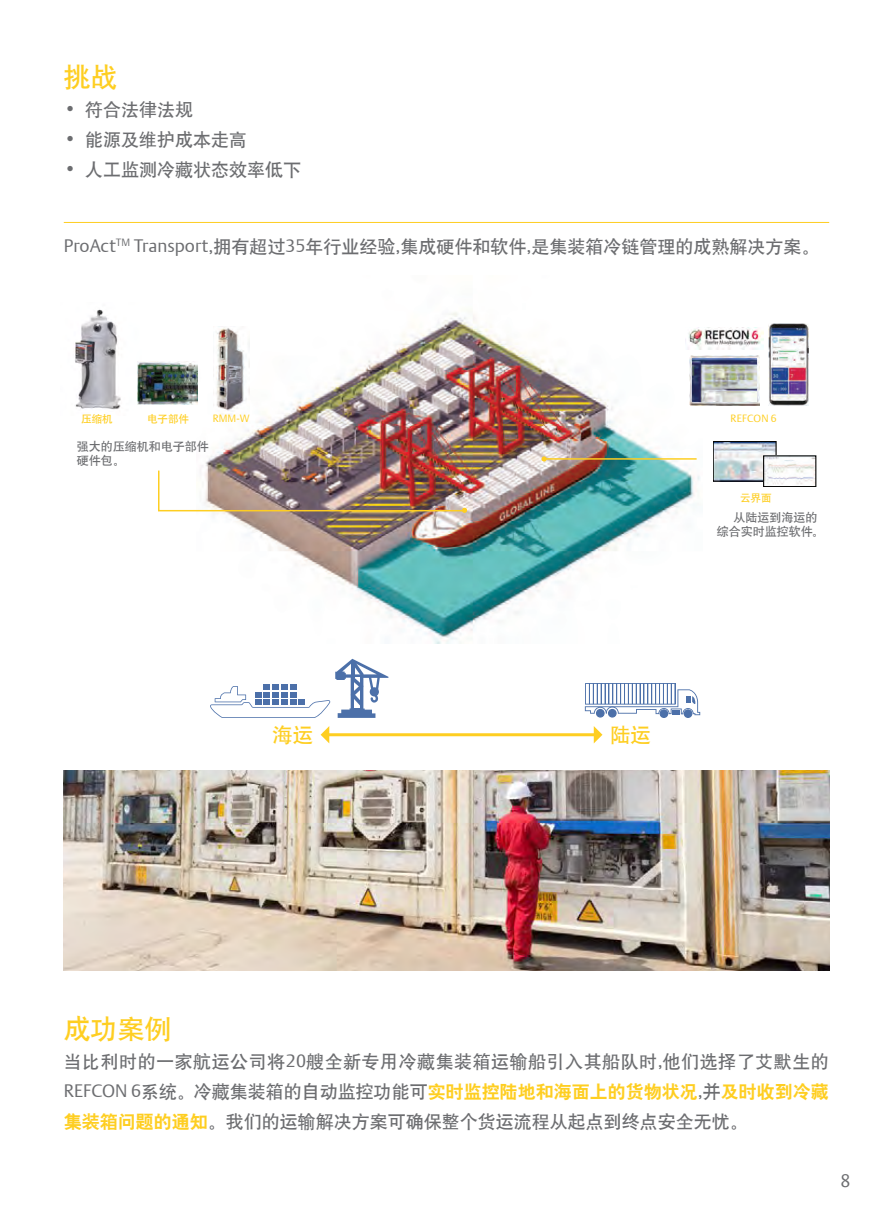
<style>
.page{position:relative;width:893px;height:1212px;background:#fff}
.page>*{position:absolute;margin:0;border:0;box-sizing:border-box;transform-origin:0 0}
.t1{font:27px "H Yb 1 gj";color:#fece21}
.t2{font:20.4px "H Yb 1 gj";color:#fece21}
.t3{font:18px/30px "H Yb 1 gj";color:#6c6d70;text-align:justify}
.t4{font:18px "DTL Argo T Light";color:#6c6d70}
.t5{font:12px/14.4px "H Yb 1 gj";color:#6c6d70}
.t6{font:10.5px "DTL Argo T Light";letter-spacing:.01em;color:#fece21}
.t7{font:10.5px "H Yb 1 gj";color:#fece21}
.s1{font-family:"DTL Argo T Light"}
.s2{font-family:"H Yb 2 gj";color:#fece21}
</style>
<div class="page">
<img style="left:197px;top:312px;width:505px;height:332px">
<img style="left:64px;top:771px;width:765px;height:199px">
<svg style="left:542px;top:456px;width:5px;height:5px"></svg>
<hr style="left:544px;top:458px;width:153px;height:2px;background:#fece21">
<img style="left:158px;top:469px;width:309px;height:44px">
<img style="left:214px;top:326px;width:35px;height:90px">
<img style="left:715px;top:443px;width:59px;height:36px">
<div style="left:713px;top:441px;width:63px;height:40px;border:1px solid #050504"></div>
<img style="left:765px;top:458px;width:49px;height:27px">
<div style="left:763px;top:456px;width:53px;height:31px;border:1px solid #050504"></div>
<svg style="left:210px;top:659px;width:178px;height:59px"></svg>
<svg style="left:585px;top:683px;width:115px;height:35px"></svg>
<div style="left:672px;top:710px;width:8px;height:5px;background:#4c70a9"></div>
<hr style="left:323px;top:733px;width:275px;height:3px;background:#fece21">
<svg style="left:321px;top:726px;width:8px;height:17px"></svg>
<svg style="left:594px;top:726px;width:8px;height:17px"></svg>
<img style="left:75px;top:309px;width:66px;height:101px">
<img style="left:138px;top:362px;width:59px;height:43px">
<img style="left:685px;top:327px;width:78px;height:22px">
<img style="left:689px;top:355px;width:71px;height:50px">
<img style="left:693px;top:359px;width:63px;height:43px">
<img style="left:768px;top:324px;width:41px;height:81px">
<hr style="left:64px;top:222px;width:765px;height:1px;background:#fece21">
<p class="t1" style="left:64px;top:64px;width:55px">挑战</p>
<p class="t3" style="left:64px;top:95px;width:131px"><span class="s1">•</span> 符合法律法规</p>
<p class="t3" style="left:64px;top:125px;width:185px"><span class="s1">•</span> 能源及维护成本走高</p>
<p class="t3" style="left:64px;top:155px;width:239px"><span class="s1">•</span> 人工监测冷藏状态效率低下</p>
<p class="t3" style="left:64px;top:231px;width:757px"><span class="s1">ProAct</span><sup>TM</sup> <span class="s1">Transport,</span>拥有超过<span class="s1">35</span>年行业经验<span class="s1">,</span>集成硬件和软件<span class="s1">,</span>是集装箱冷链管理的成熟解决方案。</p>
<p class="t7" style="left:81px;top:414px;width:33px">压缩机</p>
<p class="t7" style="left:147px;top:414px;width:43px">电子部件</p>
<p class="t6" style="left:213px;top:412px;width:39px">RMM-W</p>
<p class="t6" style="left:731px;top:412px;width:48px">REFCON 6</p>
<p class="t5" style="left:77px;top:439px;width:133px">强大的压缩机和电子部件硬件包。</p>
<p class="t7" style="left:740px;top:493px;width:33px">云界面</p>
<p class="t5" style="left:717px;top:510px;width:108px;text-indent:17px">从陆运到海运的综合实时监控软件。</p>
<p class="t2" style="left:272px;top:724px;width:42px">海运</p>
<p class="t2" style="left:610px;top:724px;width:42px">陆运</p>
<p class="t1" style="left:64px;top:1015px;width:109px">成功案例</p>
<p class="t3" style="left:64px;top:1046px;width:766px">当比利时的一家航运公司将<span class="s1">20</span>艘全新专用冷藏集装箱运输船引入其船队时<span class="s1">,</span>他们选择了艾默生的<span class="s1">REFCON 6</span>系统。冷藏集装箱的自动监控功能可<span class="s2">实时监控陆地和海面上的货物状况</span><span class="s1">,</span>并<span class="s2">及时收到冷藏集装箱问题的通知</span>。我们的运输解决方案可确保整个货运流程从起点到终点安全无忧。</p>
<p class="t4" style="left:840px;top:1169px;width:12px">8</p>
</div>
